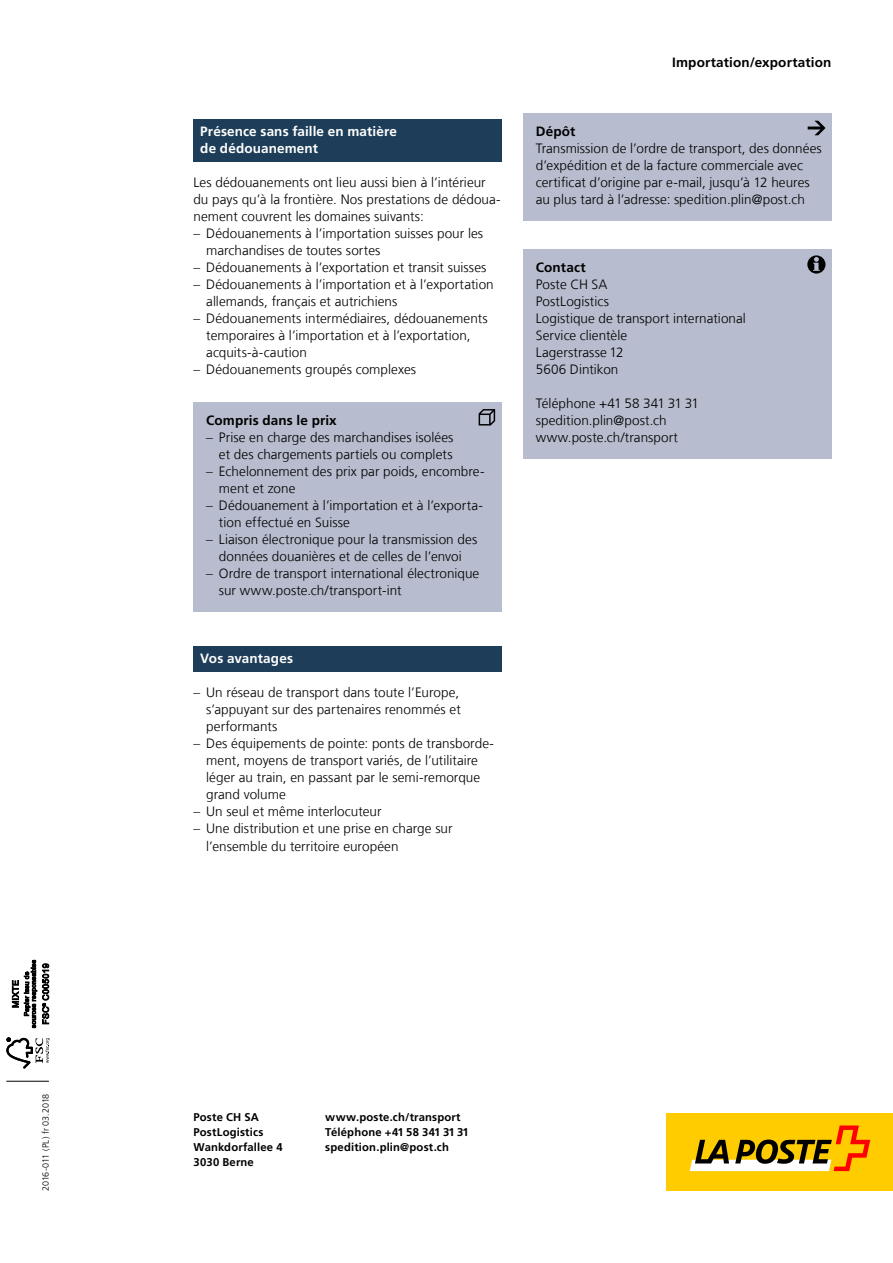
<style>
.page{position:relative;width:893px;height:1263px;background:#fff}
.page>*{position:absolute;margin:0;border:0;box-sizing:border-box;transform-origin:0 0}
.t1{font:300 13.5px/17px "Frutiger LT Com";letter-spacing:.005em;color:#000}
.t2{font:700 13.5px/17px "Frutiger LT Com";letter-spacing:.01em;color:#fff}
.t3{font:700 13.5px "Frutiger LT Com";letter-spacing:.01em;color:#000}
.t4{font:700 11.25px "Frutiger LT Com";letter-spacing:.015em;color:#000}
.t5{font:300 9px "Frutiger LT Com";letter-spacing:-.01em;color:#000}
</style>
<div class="page">
<svg style="left:6px;top:1037px;width:44px;height:32px"></svg>
<svg style="left:12px;top:960px;width:37px;height:68px"></svg>
<hr style="left:6px;top:1081px;width:43px;height:1px;background:#000">
<div style="left:523px;top:249px;width:308px;height:39px;background:#b7bdce"></div>
<div style="left:523px;top:283px;width:308px;height:39px;background:#b7bdce"></div>
<div style="left:523px;top:317px;width:308px;height:39px;background:#b7bdce"></div>
<div style="left:523px;top:351px;width:308px;height:39px;background:#b7bdce"></div>
<div style="left:523px;top:385px;width:308px;height:39px;background:#b7bdce"></div>
<div style="left:523px;top:419px;width:308px;height:39px;background:#b7bdce"></div>
<div style="left:523px;top:113px;width:308px;height:39px;background:#b7bdce"></div>
<div style="left:523px;top:130px;width:308px;height:90px;background:#b7bdce"></div>
<div style="left:193px;top:119px;width:309px;height:43px;background:#1d3d59"></div>
<div style="left:193px;top:646px;width:309px;height:26px;background:#1d3d59"></div>
<div style="left:667px;top:1113px;width:226px;height:77px;background:#fc0"></div>
<svg style="left:690px;top:1125px;width:180px;height:46px"></svg>
<div style="left:193px;top:402px;width:309px;height:39px;background:#b7bdce"></div>
<div style="left:193px;top:419px;width:309px;height:56px;background:#b7bdce"></div>
<div style="left:193px;top:453px;width:309px;height:56px;background:#b7bdce"></div>
<div style="left:193px;top:487px;width:309px;height:56px;background:#b7bdce"></div>
<div style="left:193px;top:521px;width:309px;height:56px;background:#b7bdce"></div>
<div style="left:193px;top:555px;width:309px;height:56px;background:#b7bdce"></div>
<svg style="left:479px;top:409px;width:16px;height:16px"></svg>
<svg style="left:807px;top:255px;width:18px;height:19px"></svg>
<svg style="left:808px;top:121px;width:17px;height:14px"></svg>
<p class="t5" style="left:41px;top:1190px;width:98px;rotate:-90deg">2016-011 (PL) fr 03.2018</p>
<h2 class="t2" style="left:200px;top:123px;width:198px">Présence sans faille en matière de dédouanement</h2>
<p class="t1" style="left:193px;top:174px;width:308px">Les dédouanements ont lieu aussi bien à l’intérieur du pays qu’à la frontière. Nos prestations de dédoua&shy;nement couvrent les domaines suivants:</p>
<p class="t1" style="left:206px;top:225px;width:278px;text-indent:-13px">– Dédouanements à l’importation suisses pour les marchandises de toutes sortes</p>
<p class="t1" style="left:193px;top:259px;width:294px">– Dédouanements à l’exportation et transit suisses</p>
<p class="t1" style="left:206px;top:276px;width:289px;text-indent:-13px">– Dédouanements à l’importation et à l’exportation allemands, français et autrichiens</p>
<p class="t1" style="left:206px;top:310px;width:283px;text-indent:-13px">– Dédouanements intermédiaires, dédouanements temporaires à l’importation et à l’exportation, acquits-à-caution</p>
<p class="t1" style="left:193px;top:361px;width:224px">– Dédouanements groupés complexes</p>
<h3 class="t3" style="left:206px;top:413px;width:132px">Compris dans le prix</h3>
<p class="t1" style="left:206px;top:429px;width:249px;text-align:right">– Prise en charge des marchandises isolées et des chargements partiels ou complets</p>
<p class="t1" style="left:219px;top:463px;width:266px;text-indent:-13px">– Echelonnement des prix par poids, encombre&shy;ment et zone</p>
<p class="t1" style="left:219px;top:497px;width:264px;text-indent:-13px">– Dédouanement à l’importation et à l’exporta&shy;tion effectué en Suisse</p>
<p class="t1" style="left:206px;top:531px;width:273px;text-align:center">– Liaison électronique pour la transmission des données douanières et de celles de l’envoi</p>
<p class="t1" style="left:219px;top:565px;width:262px;text-indent:-13px">– Ordre de transport international électronique sur www.poste.ch/transport-int</p>
<h2 class="t2" style="left:200px;top:650px;width:94px">Vos avantages</h2>
<p class="t1" style="left:206px;top:684px;width:256px;text-indent:-13px">– Un réseau de transport dans toute l’Europe, s’appuyant sur des partenaires renommés et performants</p>
<p class="t1" style="left:206px;top:735px;width:288px;text-indent:-13px">– Des équipements de pointe: ponts de transborde&shy;ment, moyens de transport variés, de l’utilitaire léger au train, en passant par le semi-remorque grand volume</p>
<p class="t1" style="left:193px;top:803px;width:190px">– Un seul et même interlocuteur</p>
<p class="t1" style="left:206px;top:820px;width:248px;text-indent:-13px">– Une distribution et une prise en charge sur l’ensemble du territoire européen</p>
<p class="t3" style="left:672px;top:54px;width:161px">Importation/exportation</p>
<h3 class="t3" style="left:536px;top:123px;width:41px">Dépôt</h3>
<p class="t1" style="left:536px;top:140px;width:288px">Transmission de l’ordre de transport, des données d’expédition et de la facture commerciale avec certificat d’origine par e-mail, jusqu’à 12 heures au plus tard à l’adresse: spedition.plin@post.ch</p>
<h3 class="t3" style="left:536px;top:260px;width:51px">Contact</h3>
<p class="t1" style="left:536px;top:276px;width:73px">Poste CH SA</p>
<p class="t1" style="left:536px;top:293px;width:75px">PostLogistics</p>
<p class="t1" style="left:536px;top:310px;width:212px">Logistique de transport international</p>
<p class="t1" style="left:536px;top:327px;width:93px">Service clientèle</p>
<p class="t1" style="left:536px;top:344px;width:89px">Lagerstrasse 12</p>
<p class="t1" style="left:536px;top:361px;width:84px">5606 Dintikon</p>
<p class="t1" style="left:536px;top:395px;width:165px">Téléphone +41 58 341 31 31</p>
<p class="t1" style="left:536px;top:412px;width:132px">spedition.plin@post.ch</p>
<p class="t1" style="left:536px;top:429px;width:144px">www.poste.ch/transport</p>
<p class="t4" style="left:193px;top:1110px;width:67px">Poste CH SA</p>
<p class="t4" style="left:193px;top:1125px;width:71px">PostLogistics</p>
<p class="t4" style="left:193px;top:1140px;width:91px">Wankdorfallee 4</p>
<p class="t4" style="left:193px;top:1155px;width:62px">3030 Berne</p>
<p class="t4" style="left:325px;top:1110px;width:137px">www.poste.ch/transport</p>
<p class="t4" style="left:325px;top:1125px;width:145px">Téléphone +41 58 341 31 31</p>
<p class="t4" style="left:325px;top:1140px;width:125px">spedition.plin@post.ch</p>
</div>
